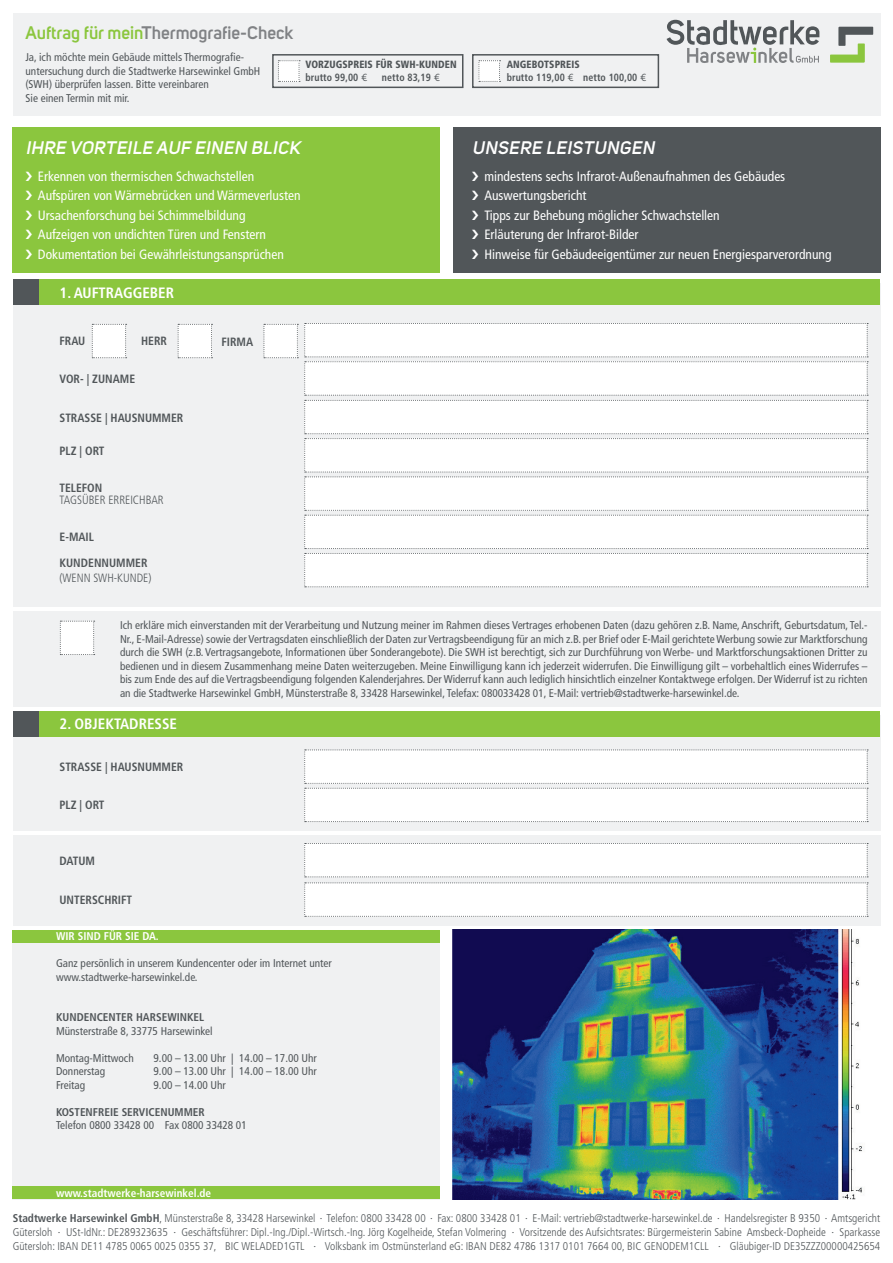
<style>
.page{position:relative;width:893px;height:1263px;background:#fff}
.page>*{position:absolute;margin:0;border:0;box-sizing:border-box;transform-origin:0 0}
.t1{font:italic 600 18px "Uni Sans";color:#fff}
.t2{font:600 18px "Uni Sans";color:#808285}
.t3{font:700 condensed 15px "Frutiger";color:#fff}
.t4{font:condensed 13.5px/19.5px "Frutiger";color:#fff}
.t5{font:700 condensed 12px "Frutiger";color:#515659}
.t6{font:300 condensed 12px "Frutiger";color:#515659}
.t7{font:condensed 11.25px/13.5px "Frutiger";color:#515659}
.t8{font:300 condensed 11.25px/14.2px "Frutiger";color:#515659;text-align:justify}
.t9{font:700 condensed 11.25px "Frutiger";color:#515659}
.t10{font:700 condensed 11.25px "Frutiger";color:#fff}
.t11{font:700 condensed 10.5px/12.6px "Frutiger";letter-spacing:.01em;color:#515659;scale:.94 1}
.t12{font:900 condensed 10.5px/12.6px "Frutiger";letter-spacing:.01em;color:#515659;scale:.94 1}
.s1{color:#8bc63e}
.s2{font-weight:700}
.s3{font-family:"Meta Euro";font-weight:400;font-stretch:normal}
.s4{font-weight:900}
</style>
<div class="page">
<div style="left:13px;top:13px;width:867px;height:103px;background:#f0f1f2"></div>
<svg style="left:830px;top:27px;width:43px;height:36px"></svg>
<svg style="left:666px;top:20px;width:153px;height:43px"></svg>
<div style="left:272px;top:54px;width:191px;height:34px;border:2px solid #515659"></div>
<div style="left:472px;top:54px;width:187px;height:34px;border:2px solid #515659"></div>
<svg style="left:278px;top:60px;width:22px;height:22px"></svg>
<svg style="left:479px;top:60px;width:22px;height:22px"></svg>
<div style="left:13px;top:930px;width:427px;height:269px;background:#f0f1f2"></div>
<div style="left:13px;top:930px;width:427px;height:13px;background:#8bc63e"></div>
<div style="left:13px;top:1186px;width:427px;height:13px;background:#8bc63e"></div>
<div style="left:13px;top:128px;width:427px;height:145px;background:#8bc63e"></div>
<div style="left:453px;top:128px;width:427px;height:145px;background:#515659"></div>
<div style="left:13px;top:283px;width:867px;height:324px;background:#f0f1f2"></div>
<div style="left:13px;top:715px;width:867px;height:115px;background:#f0f1f2"></div>
<div style="left:13px;top:835px;width:867px;height:90px;background:#f0f1f2"></div>
<div style="left:38px;top:279px;width:842px;height:26px;background:#8bc63e"></div>
<div style="left:13px;top:279px;width:25px;height:26px;background:#515659"></div>
<div style="left:38px;top:711px;width:842px;height:25px;background:#8bc63e"></div>
<div style="left:13px;top:711px;width:25px;height:25px;background:#515659"></div>
<svg style="left:304px;top:323px;width:564px;height:264px"></svg>
<svg style="left:304px;top:750px;width:564px;height:72px"></svg>
<svg style="left:304px;top:843px;width:564px;height:74px"></svg>
<img style="left:453px;top:930px;width:409px;height:269px">
<div style="left:13px;top:611px;width:867px;height:95px;background:#f0f1f2"></div>
<svg style="left:60px;top:621px;width:35px;height:34px"></svg>
<svg style="left:92px;top:324px;width:35px;height:34px"></svg>
<svg style="left:178px;top:324px;width:34px;height:34px"></svg>
<svg style="left:264px;top:324px;width:34px;height:34px"></svg>
<h1 class="t2" style="left:26px;top:19px;width:270px"><span class="s1">Auftrag für mein</span>Thermografie-Check</h1>
<p class="t7" style="left:26px;top:51px;width:236px">Ja, ich möchte mein Gebäude mittels Thermografie&shy;untersuchung durch die Stadtwerke Harsewinkel GmbH (SWH) überprüfen lassen. Bitte vereinbaren<br>Sie einen Termin mit mir.</p>
<p class="t12" style="left:305px;top:58px;width:162px">VORZUGSPREIS FÜR SWH-KUNDEN <span class="s2">brutto 99,00</span> <span class="s3">1</span></p>
<p class="t11" style="left:382px;top:71px;width:63px">netto 83,19 <span class="s3">1</span></p>
<h1 class="t1" style="left:26px;top:134px;width:280px">IHRE VORTEILE AUF EINEN BLICK</h1>
<p class="t4" style="left:38px;top:167px;width:264px">Erkennen von thermischen Schwachstellen Aufspüren von Wärmebrücken und Wärmeverlusten Ursachenforschung bei Schimmelbildung<br>Aufzeigen von undichten Türen und Fenstern Dokumentation bei Gewährleistungsansprüchen</p>
<h2 class="t3" style="left:60px;top:283px;width:116px">1. AUFTRAGGEBER</h2>
<p class="t5" style="left:60px;top:334px;width:27px">FRAU</p>
<p class="t5" style="left:141px;top:334px;width:27px">HERR</p>
<p class="t5" style="left:221px;top:335px;width:33px">FIRMA</p>
<p class="t5" style="left:60px;top:372px;width:77px">VOR- | ZUNAME</p>
<p class="t5" style="left:60px;top:410px;width:125px">STRASSE | HAUSNUMMER</p>
<p class="t5" style="left:60px;top:444px;width:46px">PLZ | ORT</p>
<p class="t5" style="left:60px;top:481px;width:44px">TELEFON</p>
<p class="t6" style="left:60px;top:493px;width:106px">TAGSÜBER ERREICHBAR</p>
<p class="t5" style="left:60px;top:530px;width:36px">E-MAIL</p>
<p class="t5" style="left:60px;top:556px;width:89px">KUNDENNUMMER</p>
<p class="t6" style="left:60px;top:571px;width:93px">(WENN SWH-KUNDE)</p>
<p class="t11" style="left:507px;top:58px;width:150px"><span class="s4">ANGEBOTSPREIS<br></span>brutto 119,00 <span class="s3">1</span> netto 100,00 <span class="s3">1</span></p>
<h1 class="t1" style="left:472px;top:134px;width:188px">UNSERE LEISTUNGEN</h1>
<p class="t4" style="left:484px;top:167px;width:349px">mindestens sechs Infrarot-Außenaufnahmen des Gebäudes Auswertungsbericht<br>Tipps zur Behebung möglicher Schwachstellen<br>Erläuterung der Infrarot-Bilder<br>Hinweise für Gebäudeeigentümer zur neuen Energiesparverordnung</p>
<p class="t7" style="left:120px;top:619px;width:749px;text-align:justify">Ich erkläre mich einverstanden mit der Verarbeitung und Nutzung meiner im Rahmen dieses Vertrages erhobenen Daten (dazu gehören z.B. Name, Anschrift, Geburtsdatum, Tel.- Nr., E-Mail-Adresse) sowie der Vertragsdaten einschließlich der Daten zur Vertragsbeendigung für an mich z.B. per Brief oder E-Mail gerichtete Werbung sowie zur Marktforschung durch die SWH (z.B. Vertragsangebote, Informationen über Sonderangebote). Die SWH ist berechtigt, sich zur Durchführung von Werbe- und Marktforschungsaktionen Dritter zu bedienen und in diesem Zusammenhang meine Daten weiterzugeben. Meine Einwilligung kann ich jederzeit widerrufen. Die Einwilligung gilt – vorbehaltlich eines Widerrufes – bis zum Ende des auf die Vertragsbeendigung folgenden Kalenderjahres. Der Widerruf kann auch lediglich hinsichtlich einzelner Kontaktwege erfolgen. Der Widerruf ist zu richten an die Stadtwerke Harsewinkel GmbH, Münsterstraße 8, 33428 Harsewinkel, Telefax: 080033428 01, E-Mail: vertrieb@stadtwerke-harsewinkel.de.</p>
<h2 class="t3" style="left:60px;top:715px;width:119px">2. OBJEKTADRESSE</h2>
<p class="t5" style="left:60px;top:760px;width:125px">STRASSE | HAUSNUMMER</p>
<p class="t5" style="left:60px;top:798px;width:46px">PLZ | ORT</p>
<p class="t5" style="left:60px;top:853px;width:37px">DATUM</p>
<p class="t5" style="left:60px;top:893px;width:74px">UNTERSCHRIFT</p>
<p class="t10" style="left:56px;top:930px;width:104px">WIR SIND FÜR SIE DA.</p>
<p class="t7" style="left:56px;top:957px;width:277px">Ganz persönlich in unserem Kundencenter oder im Internet unter www.stadtwerke-harsewinkel.de.</p>
<p class="t9" style="left:56px;top:1011px;width:150px">KUNDENCENTER HARSEWINKEL</p>
<p class="t7" style="left:56px;top:1024px;width:158px">Münsterstraße 8, 33775 Harsewinkel</p>
<p class="t7" style="left:56px;top:1051px;width:79px">Montag-Mittwoch</p>
<p class="t7" style="left:154px;top:1051px;width:165px">9.00 – 13.00 Uhr | 14.00 – 17.00 Uhr</p>
<p class="t7" style="left:56px;top:1065px;width:51px">Donnerstag</p>
<p class="t7" style="left:154px;top:1065px;width:165px">9.00 – 13.00 Uhr | 14.00 – 18.00 Uhr</p>
<p class="t7" style="left:56px;top:1078px;width:31px">Freitag</p>
<p class="t7" style="left:154px;top:1078px;width:74px">9.00 – 14.00 Uhr</p>
<p class="t9" style="left:56px;top:1105px;width:150px">KOSTENFREIE SERVICENUMMER</p>
<p class="t7" style="left:56px;top:1119px;width:192px">Telefon 0800 33428 00 Fax 0800 33428 01</p>
<p class="t10" style="left:56px;top:1186px;width:157px">www.stadtwerke-harsewinkel.de</p>
<p class="t8" style="left:13px;top:1211px;width:869px"><span class="s2">Stadtwerke Harsewinkel GmbH</span>, Münsterstraße 8, 33428 Harsewinkel · Telefon: 0800 33428 00 · Fax: 0800 33428 01 · E-Mail: vertrieb@stadtwerke-harsewinkel.de · Handelsregister B 9350 · Amtsgericht Gütersloh · USt-IdNr.: DE289323635 · Geschäftsführer: Dipl.-Ing./Dipl.-Wirtsch.-Ing. Jörg Kogelheide, Stefan Volmering · Vorsitzende des Aufsichtsrates: Bürgermeisterin Sabine Amsbeck-Dopheide · Sparkasse Gütersloh: IBAN DE11 4785 0065 0025 0355 37, BIC WELADED1GTL · Volksbank im Ostmünsterland eG: IBAN DE82 4786 1317 0101 7664 00, BIC GENODEM1CLL · Gläubiger-ID DE35ZZZ00000425654</p>
</div>
